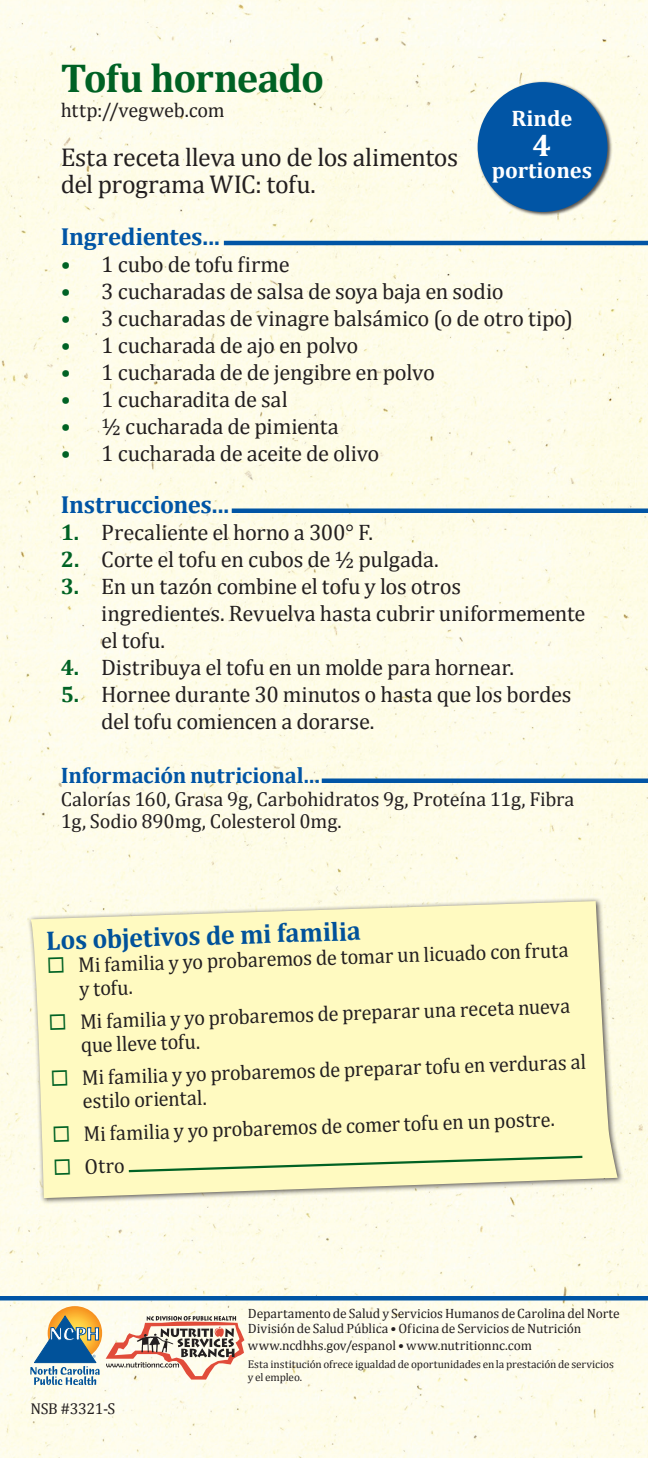
<style>
.page{position:relative;width:648px;height:1458px;background:#fefcea}
.page>*{position:absolute;margin:0;border:0;box-sizing:border-box;transform-origin:0 0}
.t1{font:700 40.5px "Cambria";letter-spacing:-.03em;color:#006224}
.t2{font:700 31.5px "Cambria";color:#fff}
.t3{font:700 27px "Cambria";color:#01529a}
.t4{font:25.88px/27px "Cambria";letter-spacing:-.015em;color:#231f20}
.t5{font:700 24.75px "Cambria";letter-spacing:-.01em;color:#0155a5}
.t6{font:22.5px/27px "Cambria";letter-spacing:-.01em;color:#231f20}
.t7{font:700 22.5px "Cambria";letter-spacing:-.01em;color:#0155a5}
.t8{font:700 22.5px "Cambria";color:#fff}
.t9{font:21.38px/22.9px "Cambria";color:#231f20;scale:.96 1}
.t10{font:20.25px/22.5px "Cambria";letter-spacing:-.005em;color:#231f20}
.t11{font:15.75px "Cambria";letter-spacing:-.025em;color:#231f20}
.t12{font:13.5px "Cambria";letter-spacing:-.005em;color:#231f20}
.t13{font:11.25px/13.5px "Cambria";letter-spacing:-.005em;color:#231f20}
.s1{color:#006224}
.s2{font-weight:700;color:#006224}
</style>
<div class="page">
<hr style="left:0;top:1296px;width:648px;height:4px;background:#0155a5">
<hr style="left:224px;top:241px;width:424px;height:4px;background:#0155a5">
<div style="left:476px;top:81px;width:136px;height:136px;background:#231f20;opacity:.75"></div>
<div style="left:478px;top:82px;width:130px;height:130px;background:#0155a5;border-radius:50%"></div>
<div style="left:27px;top:897px;width:597px;height:308px;background:#231f20;opacity:.75"></div>
<svg style="left:30px;top:901px;width:588px;height:297px;background:#fcf8c3"></svg>
<svg style="left:127px;top:1155px;width:458px;height:18px;background:#dfe7ad"></svg>
<div style="left:232px;top:508px;width:416px;height:5px;background:#0155a5"></div>
<div style="left:322px;top:778px;width:326px;height:5px;background:#0155a5"></div>
<svg style="left:48px;top:1306px;width:54px;height:54px"></svg>
<svg style="left:30px;top:1316px;width:70px;height:69px;background:#93aaad"></svg>
<svg style="left:106px;top:1316px;width:138px;height:64px"></svg>
<p class="t1" style="left:61px;top:54px;width:265px">Tofu horneado</p>
<p class="t10" style="left:61px;top:98px;width:166px">http://vegweb.com</p>
<p class="t4" style="left:61px;top:144px;width:399px">Esta receta lleva uno de los alimentos del programa WIC: tofu.</p>
<p class="t5" style="left:61px;top:222px;width:161px">Ingredientes...</p>
<p class="t6" style="left:61px;top:251px;width:231px"><span class="s1">•</span> 1 cubo de tofu firme</p>
<p class="t6" style="left:61px;top:278px;width:444px"><span class="s1">•</span> 3 cucharadas de salsa de soya baja en sodio</p>
<p class="t6" style="left:61px;top:305px;width:514px"><span class="s1">•</span> 3 cucharadas de vinagre balsámico (o de otro tipo)</p>
<p class="t6" style="left:61px;top:332px;width:299px"><span class="s1">•</span> 1 cucharada de ajo en polvo</p>
<p class="t6" style="left:61px;top:359px;width:376px"><span class="s1">•</span> 1 cucharada de de jengibre en polvo</p>
<p class="t6" style="left:61px;top:386px;width:229px"><span class="s1">•</span> 1 cucharadita de sal</p>
<p class="t6" style="left:61px;top:413px;width:280px"><span class="s1">•</span> ½ cucharada de pimienta</p>
<p class="t6" style="left:61px;top:440px;width:320px"><span class="s1">•</span> 1 cucharada de aceite de olivo</p>
<p class="t5" style="left:61px;top:490px;width:170px">Instrucciones...</p>
<p class="t6" style="left:61px;top:519px;width:314px"><span class="s2">1.</span> Precaliente el horno a 300° F.</p>
<p class="t6" style="left:61px;top:546px;width:380px"><span class="s2">2.</span> Corte el tofu en cubos de ½ pulgada.</p>
<p class="t6" style="left:101px;top:573px;width:486px;text-indent:-40px"><span class="s2">3.</span> En un tazón combine el tofu y los otros ingredientes. Revuelva hasta cubrir uniformemente el tofu.</p>
<p class="t6" style="left:61px;top:654px;width:455px"><span class="s2">4.</span> Distribuya el tofu en un molde para hornear.</p>
<p class="t6" style="left:101px;top:681px;width:472px;text-indent:-40px"><span class="s2">5.</span> Hornee durante 30 minutos o hasta que los bordes del tofu comiencen a dorarse.</p>
<p class="t7" style="left:61px;top:762px;width:261px">Información nutricional...</p>
<p class="t10" style="left:61px;top:788px;width:515px">Calorías 160, Grasa 9g, Carbohidratos 9g, Proteína 11g, Fibra<br>1g, Sodio 890mg, Colesterol 0mg.</p>
<p class="t8" style="left:512px;top:105px;width:62px">Rinde</p>
<p class="t2" style="left:533px;top:126px;width:20px">4</p>
<p class="t8" style="left:492px;top:157px;width:102px">portiones</p>
<p class="t3" style="left:46px;top:925px;width:317px;rotate:-2deg">Los objetivos de mi familia</p>
<p class="t9" style="left:47px;top:955px;width:545px;rotate:-2deg"><span class="s1">◻</span> Mi familia y yo probaremos de tomar un licuado con fruta</p>
<p class="t9" style="left:79px;top:977px;width:57px;rotate:-2deg">y tofu.</p>
<p class="t9" style="left:80px;top:1011px;width:512px;text-indent:-31px;rotate:-2deg"><span class="s1">◻</span> Mi familia y yo probaremos de preparar una receta nueva que lleve tofu.</p>
<p class="t9" style="left:81px;top:1067px;width:527px;text-indent:-31px;rotate:-2deg"><span class="s1">◻</span> Mi familia y yo probaremos de preparar tofu en verduras al estilo oriental.</p>
<p class="t9" style="left:52px;top:1124px;width:525px;rotate:-2deg"><span class="s1">◻</span> Mi familia y yo probaremos de comer tofu en un postre.</p>
<p class="t9" style="left:53px;top:1156px;width:76px;rotate:-2deg"><span class="s1">◻</span> Otro</p>
<p class="t11" style="left:30px;top:1399px;width:86px">NSB #3321-S</p>
<p class="t12" style="left:248px;top:1305px;width:373px">Departamento de Salud y Servicios Humanos de Carolina del Norte</p>
<p class="t12" style="left:248px;top:1321px;width:335px">División de Salud Pública •Oficina de Servicios deNutrición</p>
<p class="t12" style="left:248px;top:1337px;width:286px">www.ncdhhs.gov/espanol •www.nutritionnc.com</p>
<p class="t13" style="left:248px;top:1357px;width:367px">Esta institución ofrece igualdad de oportunidades en la prestación de servicios y el empleo.</p>
</div>
